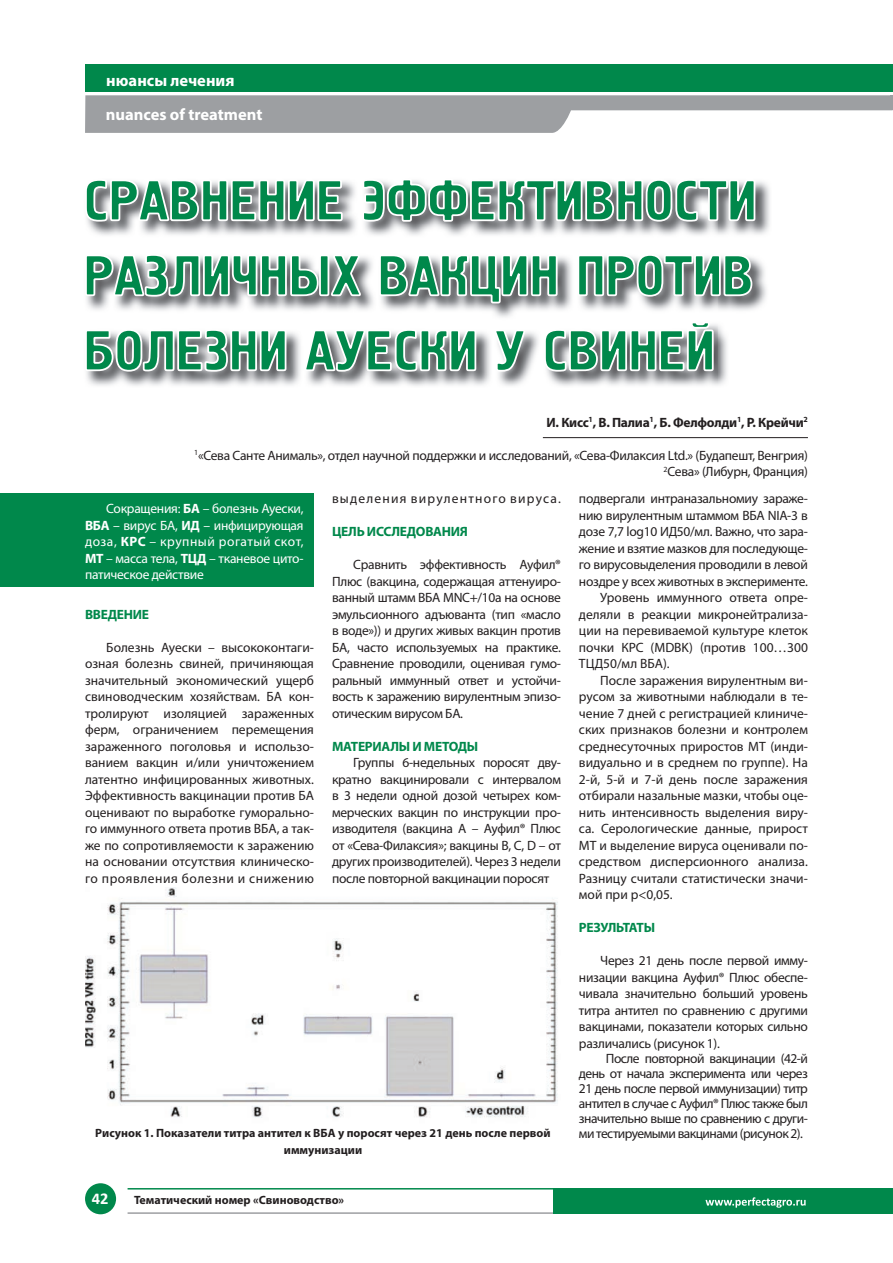
<style>
.page{position:relative;width:893px;height:1263px;background:#fff}
.page>*{position:absolute;margin:0;border:0;box-sizing:border-box;transform-origin:0 0}
.t1{font:700 16.5px/34px "Myriad Pro";color:#fff}
.t2{font:700 16.5px "Calibri";color:#fff}
.t3{font:13.5px/16.5px "Myriad Pro";letter-spacing:-.005em;color:#231f20;text-align:justify}
.t4{font:13.5px/16.5px "Myriad Pro";letter-spacing:-.02em;color:#fff;text-align:justify}
.t5{font:700 13.5px "Myriad Pro";letter-spacing:-.02em;color:#00884b}
.t6{font:700 13.5px "Myriad Pro";letter-spacing:-.02em;color:#231f20}
.t7{font:13.5px "Myriad Pro";letter-spacing:.09em;color:#231f20}
.t8{font:700 13.5px "Myriad Pro";letter-spacing:-.04em;color:#00884b}
.t9{font:700 12px/16.5px "Myriad Pro";color:#231f20;text-align:center}
.s1{font-weight:700}
</style>
<div class="page">
<hr style="left:128px;top:1212px;width:427px;height:2px;background:#9d9fa2">
<div style="left:553px;top:1188px;width:340px;height:26px;background:#00884b"></div>
<div style="left:85px;top:1183px;width:31px;height:31px;background:#00884b;border-radius:50%"></div>
<div style="left:85px;top:65px;width:808px;height:27px;background:#00884b"></div>
<svg style="left:85px;top:95px;width:808px;height:38px"></svg>
<svg style="left:706px;top:1197px;width:100px;height:11px"></svg>
<hr style="left:128px;top:1188px;width:428px;height:1px;background:#00884b">
<hr style="left:890px;top:95px;width:3px;height:15px;background:#9d9fa2">
<img style="left:86px;top:181px;width:684px;height:205px">
<svg style="left:86px;top:180px;width:670px;height:53px"></svg>
<svg style="left:86px;top:253px;width:667px;height:52px"></svg>
<svg style="left:86px;top:321px;width:629px;height:52px"></svg>
<hr style="left:543px;top:437px;width:265px;height:1px;background:#231f20">
<div style="left:0;top:493px;width:313px;height:94px;background:#00884b"></div>
<img style="left:85px;top:887px;width:473px;height:231px">
<p class="t1" style="left:106px;top:63px;width:158px">нюансы лечения nuances of treatment</p>
<p class="t6" style="left:546px;top:413px;width:263px">И. Кисс<sup>1</sup>, В. Палиа<sup>1</sup>, Б. Фелфолди<sup>1</sup>, Р. Крейчи<sup>2</sup></p>
<p class="t3" style="left:194px;top:447px;width:615px;text-align:right"><sup>1</sup>«Сева Санте Анималь», отдел научной поддержки и исследований, «Сева-Филаксия Ltd.» (Будапешт, Венгрия)<br><sup>2</sup>Сева» (Либурн, Франция)</p>
<p class="t4" style="left:85px;top:500px;width:220px;text-indent:21px">Сокращения: <span class="s1">БА</span> – болезнь Ауески, <span class="s1">ВБА</span> – вирус БА, <span class="s1">ИД</span> – инфицирующая доза, <span class="s1">КРС</span> – крупный рогатый скот, <span class="s1">МТ</span> – масса тела, <span class="s1">ТЦД</span> – тканевое цито&shy;патическое действие</p>
<p class="t5" style="left:85px;top:606px;width:66px">ВВЕДЕНИЕ</p>
<p class="t3" style="left:85px;top:639px;width:230px;text-indent:21px">Болезнь Ауески – высококонтаги&shy;озная болезнь свиней, причиняющая значительный экономический ущерб свиноводческим хозяйствам. БА кон&shy;тролируют изоляцией зараженных ферм, ограничением перемещения зараженного поголовья и использо&shy;ванием вакцин и/или уничтожением латентно инфицированных животных.<br>Эффективность вакцинации против БА оценивают по выработке гуморально&shy;го иммунного ответа против ВБА, а так&shy;же по сопротивляемости к заражению на основании отсутствия клиническо&shy;го проявления болезни и снижению</p>
<p class="t7" style="left:332px;top:490px;width:230px">выделения вирулентного вируса.</p>
<p class="t5" style="left:332px;top:523px;width:137px">ЦЕЛЬ ИССЛЕДОВАНИЯ</p>
<p class="t3" style="left:332px;top:556px;width:230px;text-indent:21px">Сравнить эффективность Ауфил® Плюс (вакцина, содержащая аттенуиро&shy;ванный штамм ВБА MNC+/10a на основе эмульсионного адъюванта (тип «масло в воде»)) и других живых вакцин против БА, часто используемых на практике.<br>Сравнение проводили, оценивая гумо&shy;ральный иммунный ответ и устойчи&shy;вость к заражению вирулентным эпизо&shy;отическим вирусом БА.</p>
<p class="t5" style="left:332px;top:737px;width:148px">МАТЕРИАЛЫ И МЕТОДЫ</p>
<p class="t3" style="left:332px;top:754px;width:230px;text-indent:21px">Группы 6-недельных поросят дву&shy;кратно вакцинировали с интервалом в 3 недели одной дозой четырех ком&shy;мерческих вакцин по инструкции про&shy;изводителя (вакцина А – Ауфил® Плюс от «Сева-Филаксия»; вакцины B, C, D – от других производителей). Через 3 недели после повторной вакцинации поросят</p>
<p class="t9" style="left:95px;top:1124px;width:457px">Рисунок 1. Показатели титра антител к ВБА у поросят через 21 день после первой иммунизации</p>
<p class="t2" style="left:92px;top:1188px;width:18px">42</p>
<p class="t9" style="left:134px;top:1191px;width:211px">Тематический номер «Свиноводство»</p>
<p class="t3" style="left:579px;top:490px;width:230px">подвергали интраназальномиу зараже-</p>
<p class="t3" style="left:579px;top:507px;width:230px">нию вирулентным штаммом ВБА NIA-3 в</p>
<p class="t3" style="left:579px;top:523px;width:230px">дозе 7,7 log10 ИД50/мл. Важно, что зара-</p>
<p class="t3" style="left:579px;top:540px;width:230px">жение и взятие мазков для последующе-</p>
<p class="t3" style="left:579px;top:556px;width:230px">го вирусовыделения проводили в левой</p>
<p class="t3" style="left:579px;top:573px;width:230px">ноздре у всех животных в эксперименте.</p>
<p class="t3" style="left:600px;top:589px;width:209px">Уровень иммунного ответа опре-</p>
<p class="t3" style="left:579px;top:606px;width:230px">деляли в реакции микронейтрализа-</p>
<p class="t3" style="left:579px;top:622px;width:230px">ции на перевиваемой культуре клеток</p>
<p class="t3" style="left:579px;top:639px;width:230px">почки КРС (MDBK) (против 100…300</p>
<p class="t3" style="left:579px;top:655px;width:92px">ТЦД50/мл ВБА).</p>
<p class="t3" style="left:600px;top:672px;width:209px">После заражения вирулентным ви-</p>
<p class="t3" style="left:579px;top:688px;width:230px">русом за животными наблюдали в те-</p>
<p class="t3" style="left:579px;top:705px;width:230px">чение 7 дней с регистрацией клиниче-</p>
<p class="t3" style="left:579px;top:721px;width:230px">ских признаков болезни и контролем</p>
<p class="t3" style="left:579px;top:738px;width:230px">среднесуточных приростов МТ (инди-</p>
<p class="t3" style="left:579px;top:754px;width:230px">видуально и в среднем по группе). На</p>
<p class="t3" style="left:579px;top:771px;width:230px">2-й, 5-й и 7-й день после заражения</p>
<p class="t3" style="left:579px;top:787px;width:230px">отбирали назальные мазки, чтобы оце-</p>
<p class="t3" style="left:579px;top:804px;width:230px">нить интенсивность выделения виру-</p>
<p class="t3" style="left:579px;top:820px;width:230px">са. Серологические данные, прирост</p>
<p class="t3" style="left:579px;top:837px;width:230px">МТ и выделение вируса оценивали по-</p>
<p class="t3" style="left:579px;top:853px;width:230px">средством дисперсионного анализа.</p>
<p class="t3" style="left:579px;top:870px;width:230px">Разницу считали статистически значи-</p>
<p class="t3" style="left:579px;top:886px;width:95px">мой при p&lt;0,05.</p>
<p class="t8" style="left:579px;top:919px;width:78px">РЕЗУЛЬТАТЫ</p>
<p class="t3" style="left:579px;top:952px;width:230px;text-indent:21px">Через 21 день после первой имму&shy;низации вакцина Ауфил® Плюс обеспе&shy;чивала значительно больший уровень титра антител по сравнению с другими вакцинами, показатели которых сильно различались (рисунок 1).</p>
<p class="t3" style="left:579px;top:1050px;width:230px;line-height:15px;text-indent:27px">После повторной вакцинации (42-й день от начала эксперимента или через 21 день после первой иммунизации) титр антител в случае с Ауфил® Плюс также был значительно выше по сравнению с други&shy;ми тестируемыми вакцинами (рисунок 2).</p>
</div>
